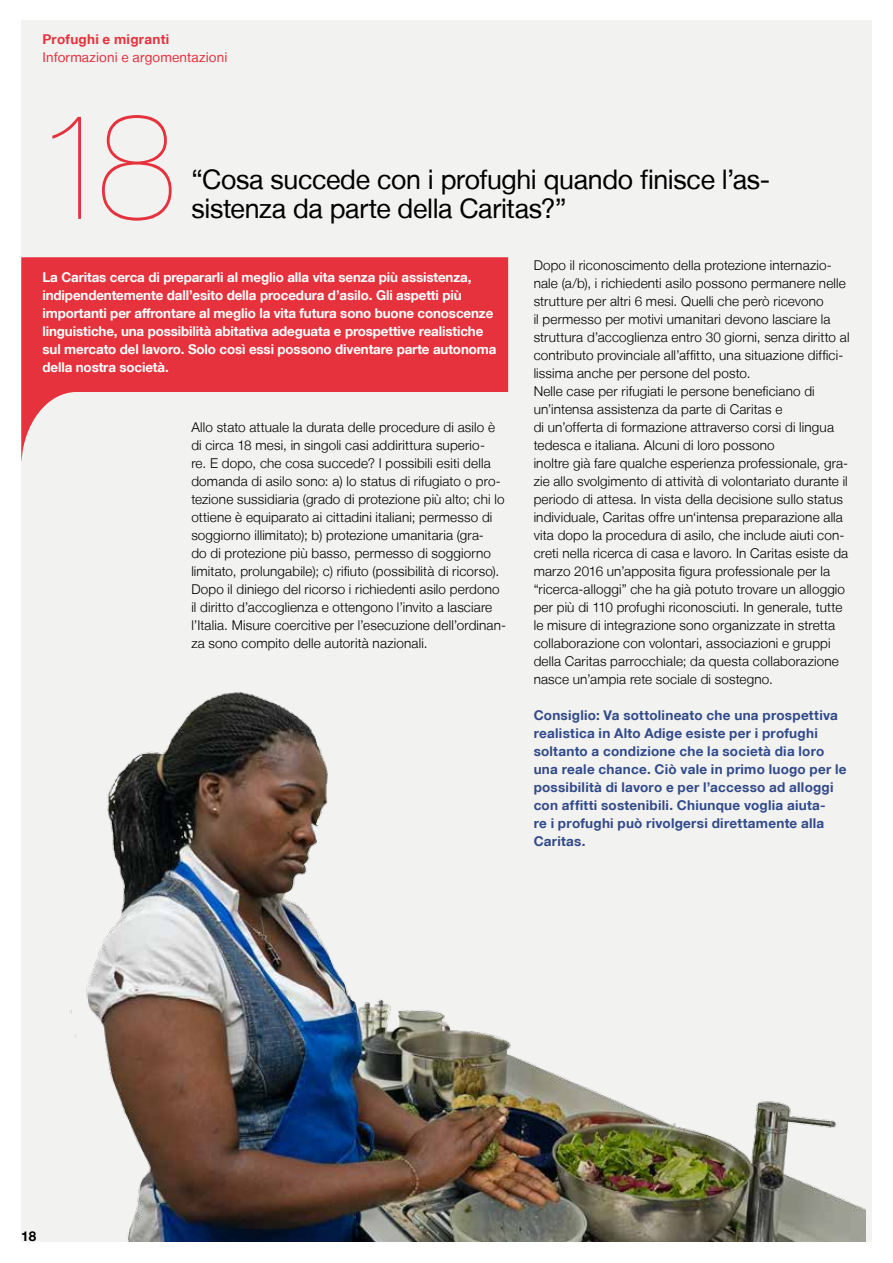
<style>
.page{position:relative;width:893px;height:1263px;background:#fff}
.page>*{position:absolute;margin:0;border:0;box-sizing:border-box;transform-origin:0 0}
.t1{font:200 150px "Helvetica Neue LT";color:#e5323d;scale:.94 1}
.t2{font:27px "Helvetica Neue LT";letter-spacing:-.01em;color:#000}
.t3{font:300 13.5px/18px "Helvetica Neue LT";letter-spacing:.01em;color:#000}
.t4{font:700 13.5px/18px "Helvetica Neue LT";letter-spacing:-.01em;color:#fff}
.t5{font:700 13.5px/18px "Helvetica Neue LT";letter-spacing:.02em;color:#314a89}
.t6{font:13.5px "Helvetica Neue LT";letter-spacing:.01em;color:#e5323d}
.t7{font:700 13.5px "Helvetica Neue LT";letter-spacing:.02em;color:#e5323d}
.t8{font:700 13.5px "Helvetica Neue LT";color:#000}
</style>
<div class="page">
<div style="left:21px;top:21px;width:851px;height:1220px;background:#f2f2f1"></div>
<svg style="left:21px;top:257px;width:487px;height:204px;fill:#e5323d"></svg>
<img style="left:69px;top:692px;width:796px;height:549px">
<p class="t7" style="left:43px;top:31px;width:128px">Profughi e migranti</p>
<p class="t6" style="left:43px;top:49px;width:186px">Informazioni e argomentazioni</p>
<h1 class="t1" style="left:36px;top:79px;width:150px">18</h1>
<h2 class="t2" style="left:191px;top:164px;width:580px">“Cosa succede con i profughi quando finisce l’as-</h2>
<h2 class="t2" style="left:191px;top:192px;width:377px">sistenza da parte della Caritas?”</h2>
<p class="t4" style="left:43px;top:268px;width:455px">La Caritas cerca di prepararli al meglio alla vita senza più assistenza, indipendentemente dall’esito della procedura d’asilo. Gli aspetti più importanti per affrontare al meglio la vita futura sono buone conoscenze linguistiche, una possibilità abitativa adeguata e prospettive realistiche sul mercato del lavoro. Solo così essi possono diventare parte autonoma della nostra società.</p>
<p class="t3" style="left:191px;top:418px;width:316px">Allo stato attuale la durata delle procedure di asilo è di circa 18 mesi, in singoli casi addirittura superio-<br>re. E dopo, che cosa succede? I possibili esiti della domanda di asilo sono: a) lo status di rifugiato o pro&shy;tezione sussidiaria (grado di protezione più alto; chi lo ottiene è equiparato ai cittadini italiani; permesso di soggiorno illimitato); b) protezione umanitaria (gra-<br>do di protezione più basso, permesso di soggiorno limitato, prolungabile); c) rifiuto (possibilità di ricorso).<br>Dopo il diniego del ricorso i richiedenti asilo perdono il diritto d’accoglienza e ottengono l’invito a lasciare l’Italia. Misure coercitive per l’esecuzione dell’ordinan&shy;za sono compito delle autorità nazionali.</p>
<p class="t3" style="left:534px;top:256px;width:317px">Dopo il riconoscimento della protezione internazio&shy;nale (a/b), i richiedenti asilo possono permanere nelle strutture per altri 6 mesi. Quelli che però ricevono<br>il permesso per motivi umanitari devono lasciare la struttura d’accoglienza entro 30 giorni, senza diritto al contributo provinciale all’affitto, una situazione diffici&shy;lissima anche per persone del posto.<br>Nelle case per rifugiati le persone beneficiano di un’intensa assistenza da parte di Caritas e<br>di un’offerta di formazione attraverso corsi di lingua tedesca e italiana. Alcuni di loro possono<br>inoltre già fare qualche esperienza professionale, gra&shy;zie allo svolgimento di attività di volontariato durante il periodo di attesa. In vista della decisione sullo status individuale, Caritas offre un‘intensa preparazione alla vita dopo la procedura di asilo, che include aiuti con&shy;creti nella ricerca di casa e lavoro. In Caritas esiste da marzo 2016 un’apposita figura professionale per la “ricerca-alloggi” che ha già potuto trovare un alloggio per più di 110 profughi riconosciuti. In generale, tutte le misure di integrazione sono organizzate in stretta collaborazione con volontari, associazioni e gruppi della Caritas parrocchiale; da questa collaborazione nasce un’ampia rete sociale di sostegno.</p>
<p class="t5" style="left:534px;top:706px;width:315px">Consiglio: Va sottolineato che una prospettiva realistica in Alto Adige esiste per i profughi soltanto a condizione che la società dia loro una reale chance. Ciò vale in primo luogo per le possibilità di lavoro e per l’accesso ad alloggi con affitti sostenibili. Chiunque voglia aiuta-<br>re i profughi può rivolgersi direttamente alla Caritas.</p>
<p class="t8" style="left:21px;top:1228px;width:17px">18</p>
</div>
